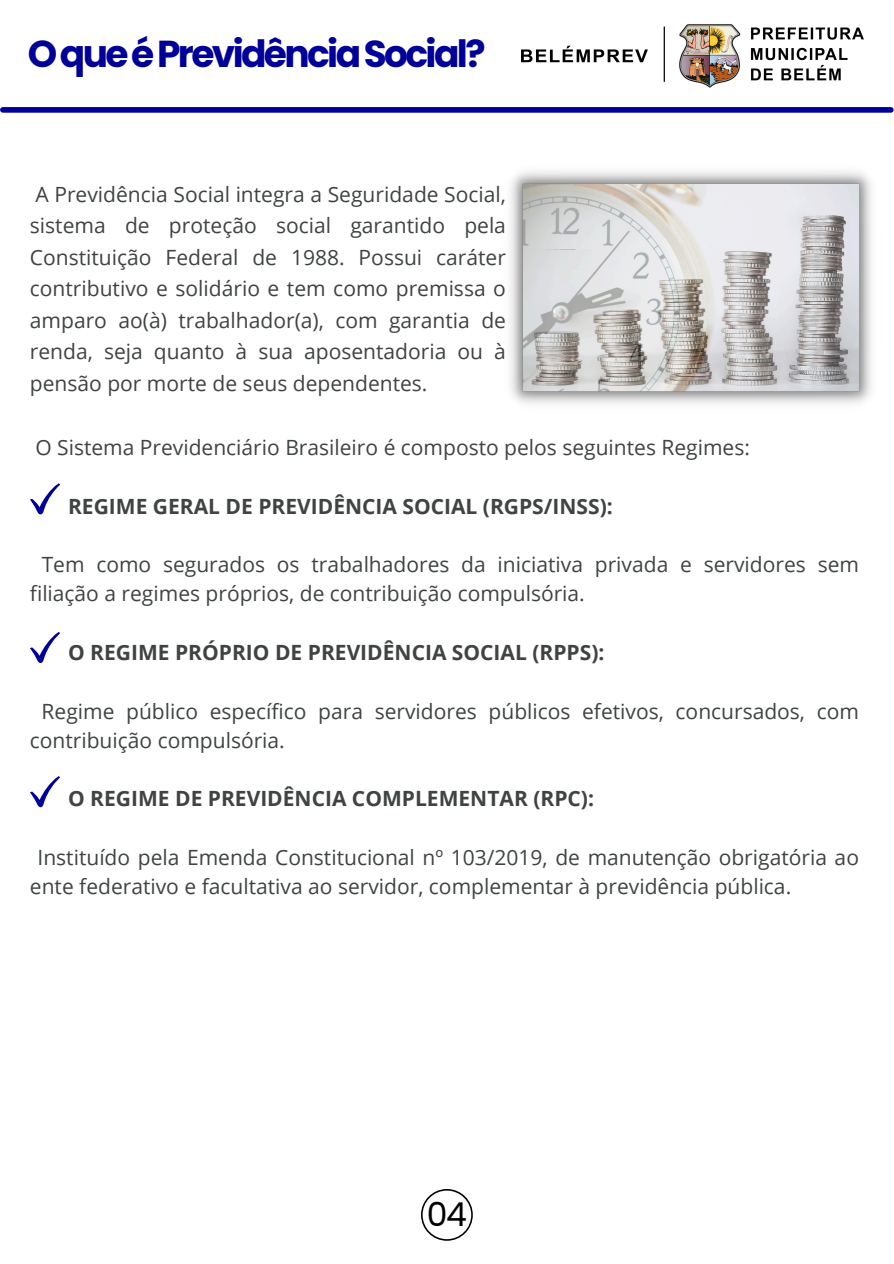
<style>
.page{position:relative;width:894px;height:1264px;background:#fff}
.page>*{position:absolute;margin:0;border:0;box-sizing:border-box;transform-origin:0 0}
.t1{font:700 37.5px "Poppins";letter-spacing:-.07em;color:#009}
.t2{font:33px "Poppins";color:#000}
.t3{font:21px/31.5px "Open Sans";color:#404343}
.t4{font:700 21px "Open Sans";color:#404343}
</style>
<div class="page">
<div style="left:3px;top:107px;width:887px;height:6px;background:#009"></div>
<img style="left:510px;top:171px;width:362px;height:233px">
<img style="left:521px;top:24px;width:342px;height:64px">
<svg style="left:30px;top:483px;width:30px;height:31px"></svg>
<svg style="left:30px;top:776px;width:30px;height:31px"></svg>
<svg style="left:30px;top:632px;width:30px;height:31px"></svg>
<img style="left:526px;top:250px;width:65px;height:19px">
<svg style="left:421px;top:1189px;width:51px;height:51px"></svg>
<p class="t1" style="left:28px;top:27px;width:459px">OqueéPrevidênciaSocial?</p>
<p class="t3" style="left:30px;top:178px;width:477px;text-align:justify">A Previdência Social integra a Seguridade Social, sistema de proteção social garantido pela Constituição Federal de 1988. Possui caráter contributivo e solidário e tem como premissa o amparo ao(à) trabalhador(a), com garantia de renda, seja quanto à sua aposentadoria ou à pensão por morte de seus dependentes.</p>
<p class="t3" style="left:35px;top:431px;width:716px">O Sistema Previdenciário Brasileiro é composto pelos seguintes Regimes:</p>
<p class="t4" style="left:68px;top:491px;width:546px">REGIME GERAL DE PREVIDÊNCIA SOCIAL (RGPS/INSS):</p>
<p class="t3" style="left:30px;top:549px;width:830px;line-height:29.2px;text-indent:12px">Tem como segurados os trabalhadores da iniciativa privada e servidores sem filiação a regimes próprios, de contribuição compulsória.</p>
<p class="t4" style="left:68px;top:637px;width:537px">O REGIME PRÓPRIO DE PREVIDÊNCIA SOCIAL (RPPS):</p>
<p class="t3" style="left:30px;top:695px;width:830px;line-height:29.2px;text-indent:12px">Regime público específico para servidores públicos efetivos, concursados, com contribuição compulsória.</p>
<h2 class="t4" style="left:68px;top:783px;width:527px">O REGIME DE PREVIDÊNCIA COMPLEMENTAR (RPC):</h2>
<p class="t3" style="left:30px;top:842px;width:830px;line-height:29.2px;text-indent:8px">Instituído pela Emenda Constitucional nº 103/2019, de manutenção obrigatória ao ente federativo e facultativa ao servidor, complementar à previdência pública.</p>
<p class="t2" style="left:426px;top:1190px;width:42px">04</p>
</div>
